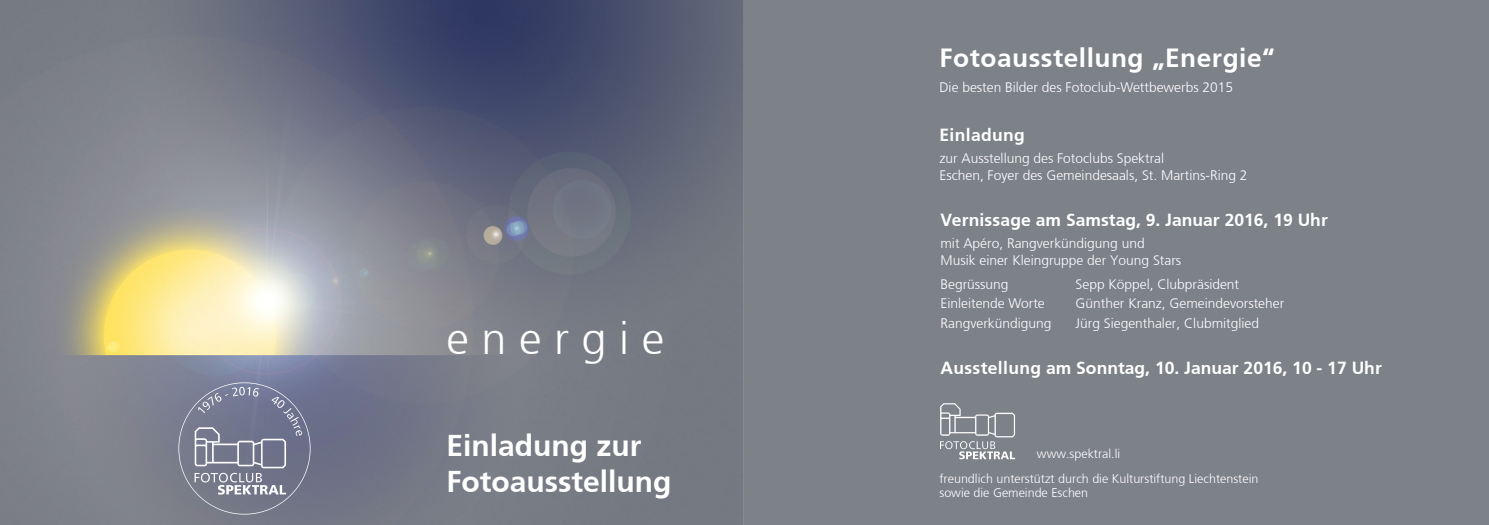
<style>
.page{position:relative;width:1489px;height:525px;background:#fff}
.page>*{position:absolute;margin:0;border:0;box-sizing:border-box;transform-origin:0 0}
.t1{font:300 45px "Frutiger Slowlight";color:#fff}
.t2{font:700 30px/36px "Frut S Bold";color:#fff}
.t3{font:700 26.25px "Frut S Bold";letter-spacing:.02em;color:#fff}
.t4{font:700 17.5px "Frut S Bold";color:#fff}
.t5{font:700 17.5px "Frut S Bold";letter-spacing:.02em;color:#fff}
.t6{font:300 13.75px/16.8px "Frutiger Slowlight";color:#fff}
.t7{font:300 12.5px/13.5px "Frutiger Slowlight";color:#fff}
</style>
<div class="page">
<img style="left:0;top:0;width:743px;height:524px">
<div style="left:744px;top:0;width:744px;height:524px;background:#7d8188"></div>
<img style="left:177px;top:381px;width:135px;height:135px">
<img style="left:940px;top:403px;width:75px;height:57px">
<h1 class="t1" style="left:446px;top:312px;width:219px">e n e r g i e</h1>
<h2 class="t2" style="left:446px;top:427px;width:226px">Einladung zur<br>Fotoausstellung</h2>
<h3 class="t3" style="left:939px;top:43px;width:337px">Fotoausstellung „Energie“</h3>
<p class="t6" style="left:939px;top:79px;width:295px">Die besten Bilder des Fotoclub-Wettbewerbs 2015</p>
<p class="t5" style="left:939px;top:125px;width:87px">Einladung</p>
<p class="t6" style="left:939px;top:150px;width:309px">zur Ausstellung des Fotoclubs Spektral<br>Eschen, Foyer des Gemeindesaals, St. Martins-Ring 2</p>
<p class="t4" style="left:940px;top:209px;width:389px">Vernissage am Samstag, 9. Januar 2016, 19 Uhr</p>
<p class="t6" style="left:940px;top:235px;width:242px">mit Apéro, Rangverkündigung und<br>Musik einer Kleingruppe der Young Stars</p>
<p class="t6" style="left:940px;top:275px;width:70px">Begrüssung</p>
<p class="t6" style="left:1075px;top:275px;width:165px">Sepp Köppel, Clubpräsident</p>
<p class="t6" style="left:940px;top:295px;width:106px">Einleitende Worte</p>
<p class="t6" style="left:1075px;top:295px;width:210px">Günther Kranz, Gemeindevorsteher</p>
<p class="t6" style="left:940px;top:315px;width:112px">Rangverkündigung</p>
<p class="t6" style="left:1075px;top:315px;width:185px">Jürg Siegenthaler, Clubmitglied</p>
<p class="t4" style="left:940px;top:358px;width:443px">Ausstellung am Sonntag, 10. Januar 2016, 10 - 17 Uhr</p>
<p class="t7" style="left:1036px;top:447px;width:85px">www.spektral.li</p>
<p class="t7" style="left:939px;top:472px;width:320px">freundlich unterstützt durch die Kulturstiftung Liechtenstein sowie die Gemeinde Eschen</p>
</div>
